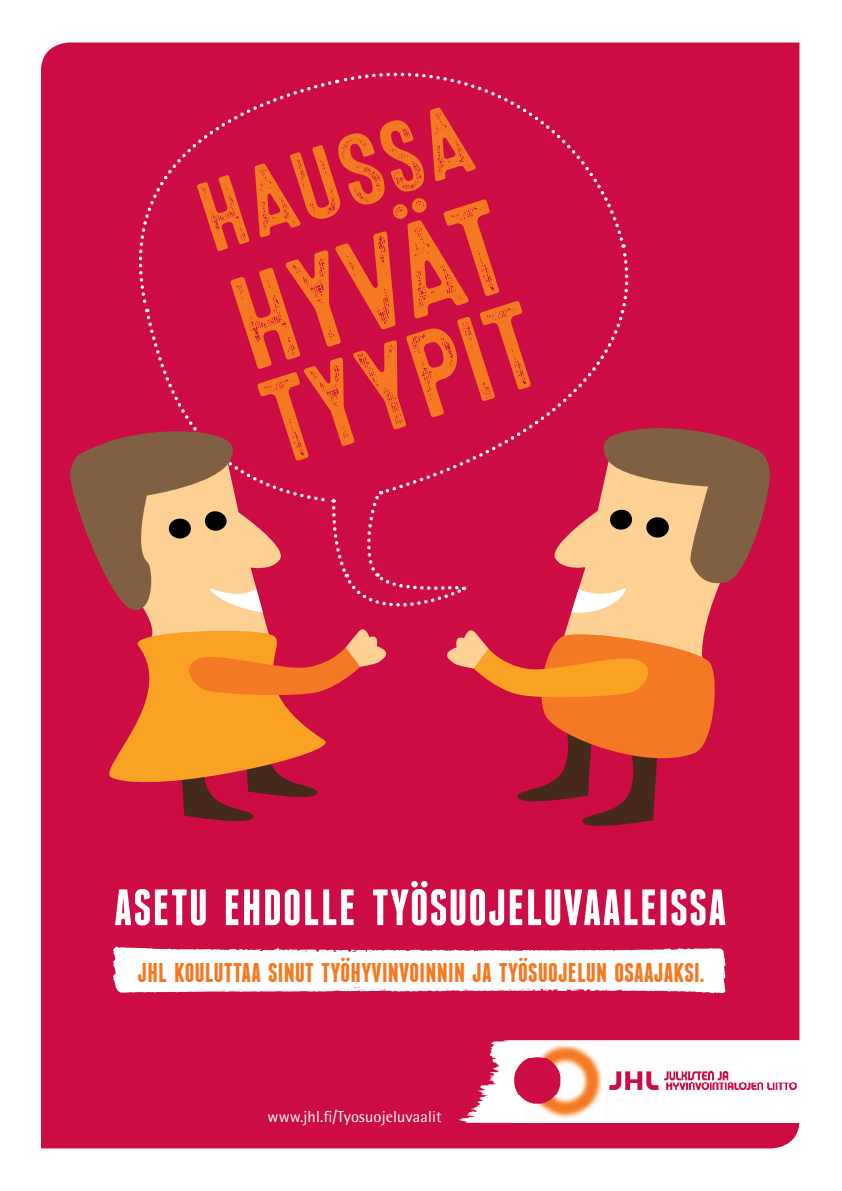
<style>
.page{position:relative;width:842px;height:1191px;background:#fff}
.page>*{position:absolute;margin:0;border:0;box-sizing:border-box;transform-origin:0 0}
.t1{font:133px "Microbrew Soft Four";color:#f47921}
.t2{font:122px "Microbrew Soft Four";color:#f47921}
.t3{font:100px "Microbrew Soft Four";color:#f47921}
.t4{font:700 51px "Franchise";letter-spacing:.025em;color:#fff}
.t5{font:700 27px "Franchise";letter-spacing:.01em;color:#f47921}
.valko_leipis{font:16px "Rotis Semi Sans Std";letter-spacing:.01em;color:#fff}
</style>
<div class="page">
<div style="left:41px;top:43px;width:758px;height:1105px;background:#cd0c44"></div>
<svg style="left:459px;top:1040px;width:341px;height:83px"></svg>
<div style="left:383px;top:245px;width:261px;height:64px;background:#cd0c44"></div>
<div style="left:336px;top:50px;width:289px;height:193px;background:#cd0c44"></div>
<div style="left:120px;top:79px;width:214px;height:230px;background:#cd0c44"></div>
<img style="left:511px;top:1041px;width:289px;height:81px">
<svg style="left:66px;top:309px;width:708px;height:522px;background:#cd3647"></svg>
<svg style="left:113px;top:946px;width:613px;height:47px"></svg>
<div style="left:130px;top:954px;width:584px;height:32px;background:#fff"></div>
<p class="t3" style="left:183px;top:167px;width:285px;rotate:-18deg">HAUSS A</p>
<p class="t1" style="left:211px;top:257px;width:285px;rotate:-18deg">HYVÄT</p>
<p class="t2" style="left:245px;top:361px;width:285px;rotate:-18deg">TYY PIT</p>
<p class="t4" style="left:410px;top:845px;width:20px">..</p>
<p class="t4" style="left:114px;top:883px;width:614px">ASETU EHDOLLE TYOSUOJELUVAALEISSA</p>
<p class="t5" style="left:341px;top:939px;width:11px">..</p>
<p class="t5" style="left:519px;top:939px;width:11px">..</p>
<p class="t5" style="left:137px;top:959px;width:568px">JHL KOULUTTAA SINUT TYOHYVINVOINNIN JA TYOSUOJELUN OSAAJAKSI.</p>
<p class="valko_leipis" style="left:268px;top:1107px;width:175px">www.jhl.fi/Tyosuojeluvaalit</p>
</div>
